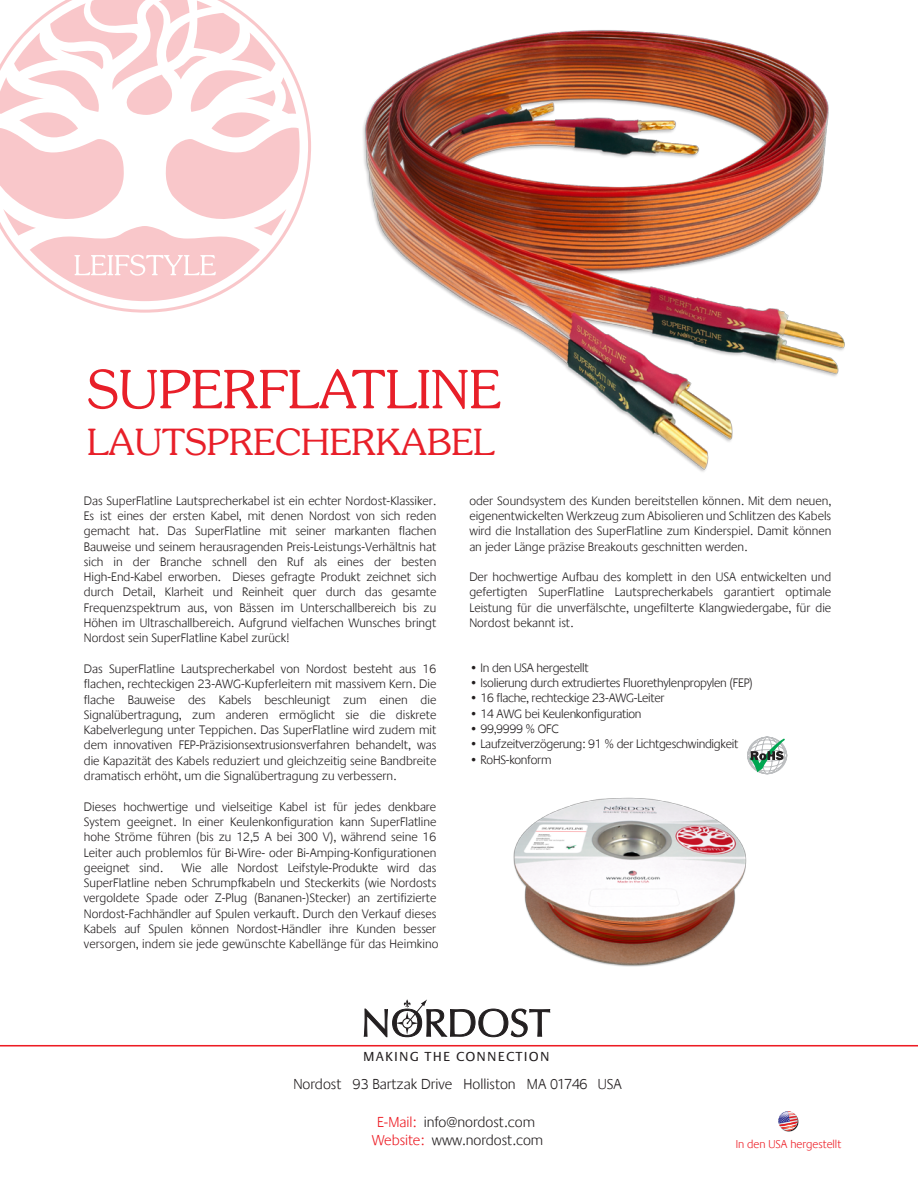
<style>
.page{position:relative;width:918px;height:1188px;background:#fff}
.page>*{position:absolute;margin:0;border:0;box-sizing:border-box;transform-origin:0 0}
.t1{font:300 52.5px "Souvenir Std";color:#e81f29}
.t2{font:300 36px "Souvenir Std";color:#e81f29}
.t3{font:300 15px/18px "Praxis LT";color:#231f20;text-align:center}
.t4{font:13.65px "Praxis";letter-spacing:.085em;color:#231f20}
.t5{font:300 12.75px/15.3px "Praxis LT";color:#231f20;text-align:justify}
.t6{font:300 12.75px "Praxis LT";letter-spacing:-.02em;color:#231f20}
.t7{font:300 11.85px "Praxis LT";color:#ed1c24}
.s1{color:#ed1c24}
</style>
<div class="page">
<svg style="left:0;top:0;width:308px;height:310px"></svg>
<svg style="left:74px;top:255px;width:142px;height:21px"></svg>
<img style="left:513px;top:797px;width:234px;height:170px">
<img style="left:363px;top:30px;width:482px;height:442px">
<svg style="left:364px;top:999px;width:187px;height:38px"></svg>
<hr style="left:0;top:1045px;width:918px;height:2px;background:#ed1c24">
<svg style="left:778px;top:1111px;width:21px;height:21px"></svg>
<svg style="left:778px;top:1111px;width:20px;height:20px"></svg>
<svg style="left:747px;top:737px;width:40px;height:37px"></svg>
<h1 class="t1" style="left:87px;top:358px;width:415px">SUPERFLATLINE</h1>
<h2 class="t2" style="left:87px;top:420px;width:409px">LAUTSPRECHERKABEL</h2>
<p class="t5" style="left:84px;top:493px;width:354px">Das SuperFlatline Lautsprecherkabel ist ein echter Nordost-Klassiker.<br>Es ist eines der ersten Kabel, mit denen Nordost von sich reden gemacht hat. Das SuperFlatline mit seiner markanten flachen Bauweise und seinem herausragenden Preis-Leistungs-Verhältnis hat sich in der Branche schnell den Ruf als eines der besten High-End-Kabel erworben. Dieses gefragte Produkt zeichnet sich durch Detail, Klarheit und Reinheit quer durch das gesamte Frequenzspektrum aus, von Bässen im Unterschallbereich bis zu Höhen im Ultraschallbereich. Aufgrund vielfachen Wunsches bringt Nordost sein SuperFlatline Kabel zurück!</p>
<p class="t5" style="left:84px;top:661px;width:354px">Das SuperFlatline Lautsprecherkabel von Nordost besteht aus 16 flachen, rechteckigen 23-AWG-Kupferleitern mit massivem Kern. Die flache Bauweise des Kabels beschleunigt zum einen die Signalübertragung, zum anderen ermöglicht sie die diskrete Kabelverlegung unter Teppichen. Das SuperFlatline wird zudem mit dem innovativen FEP-Präzisionsextrusionsverfahren behandelt, was die Kapazität des Kabels reduziert und gleichzeitig seine Bandbreite dramatisch erhöht, um die Signalübertragung zu verbessern.</p>
<p class="t5" style="left:84px;top:799px;width:354px">Dieses hochwertige und vielseitige Kabel ist für jedes denkbare System geeignet. In einer Keulenkonfiguration kann SuperFlatline hohe Ströme führen (bis zu 12,5 A bei 300 V), während seine 16<br>Leiter auch problemlos für Bi-Wire- oder Bi-Amping-Konfigurationen geeignet sind.</p>
<p class="t5" style="left:84px;top:860px;width:356px;text-align:left;text-indent:98px">Wie alle Nordost Leifstyle-Produkte wird das SuperFlatline neben Schrumpfkabeln und Steckerkits (wie Nordosts vergoldete Spade oder Z-Plug (Bananen-)Stecker) an zertifizierte Nordost-Fachhändler auf Spulen verkauft. Durch den Verkauf dieses Kabels auf Spulen können Nordost-Händler ihre Kunden besser versorgen, indem sie jede gewünschte Kabellänge für das Heimkino</p>
<p class="t5" style="left:469px;top:493px;width:363px">oder Soundsystem des Kunden bereitstellen können. Mit dem neuen, eigenentwickelten Werkzeug zum Abisolieren und Schlitzen des Kabels wird die Installation des SuperFlatline zum Kinderspiel. Damit können an jeder Länge präzise Breakouts geschnitten werden.</p>
<p class="t5" style="left:469px;top:570px;width:363px">Der hochwertige Aufbau des komplett in den USA entwickelten und gefertigten SuperFlatline Lautsprecherkabels garantiert optimale Leistung für die unverfälschte, ungefilterte Klangwiedergabe, für die Nordost bekannt ist.</p>
<p class="t6" style="left:469px;top:661px;width:121px">• In den USA hergestellt</p>
<p class="t6" style="left:469px;top:676px;width:285px">• Isolierung durch extrudiertes Fluorethylenpropylen (FEP)</p>
<p class="t6" style="left:469px;top:691px;width:197px">• 16 flache, rechteckige 23-AWG-Leiter</p>
<p class="t6" style="left:469px;top:707px;width:174px">• 14 AWG bei Keulenkonfiguration</p>
<p class="t6" style="left:469px;top:722px;width:91px">• 99,9999 % OFC</p>
<p class="t6" style="left:469px;top:737px;width:271px">• Laufzeitverzögerung: 91 % der Lichtgeschwindigkeit</p>
<p class="t6" style="left:469px;top:753px;width:84px">• RoHS-konform</p>
<p class="t4" style="left:363px;top:1049px;width:188px">MAKING THE CONNECTION</p>
<p class="t3" style="left:293px;top:1075px;width:330px">Nordost 93 Bartzak Drive Holliston MA 01746 USA</p>
<p class="t3" style="left:372px;top:1113px;width:173px"><span class="s1">E-Mail:</span> info@nordost.com<br><span class="s1">Website:</span> www.nordost.com</p>
<p class="t7" style="left:736px;top:1137px;width:107px">In den USA hergestellt</p>
</div>
